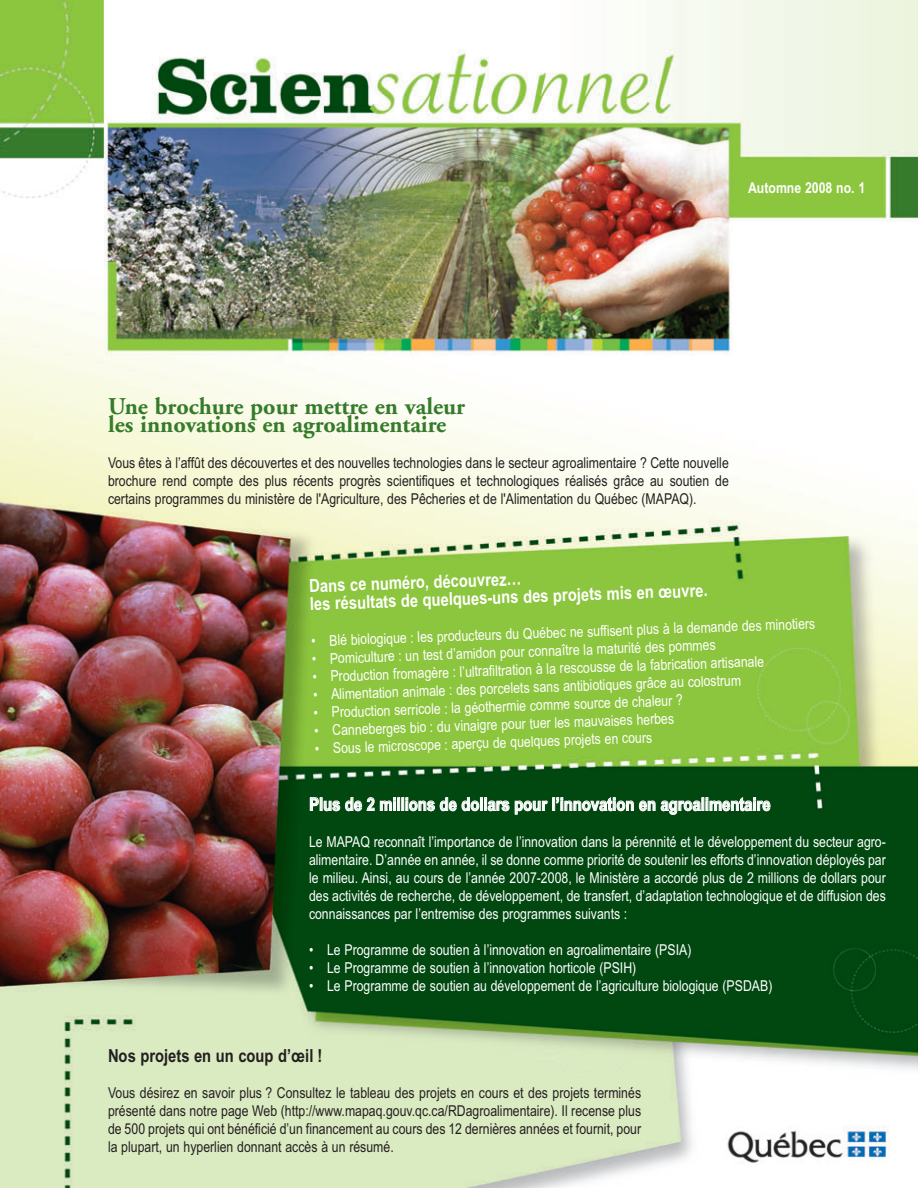
<style>
.page{position:relative;width:918px;height:1188px;background:#fff}
.page>*{position:absolute;margin:0;border:0;box-sizing:border-box;transform-origin:0 0}
.t1{font:700 24px/18px "Adobe Garamond";color:#357b2b}
.t2{font:700 18px/18px "Arial Narrow";color:#fff}
.t3{font:700 18px "Arial Narrow";color:#231f20}
.t4{font:15px/18px "Arial Narrow";color:#fff;text-align:justify}
.t5{font:15px/18px "Arial Narrow";color:#231f20;text-align:justify}
.t6{font:700 15px "Arial Narrow";color:#fff}
</style>
<div class="page">
<img style="left:0;top:0;width:918px;height:1188px">
<p class="t6" style="left:748px;top:182px;width:119px">Automne 2008 no. 1</p>
<h1 class="t1" style="left:108px;top:400px;width:359px">Une brochure pour mettre en valeur les innovations en agroalimentaire</h1>
<p class="t5" style="left:108px;top:455px;width:622px">Vous êtes à l’affût des découvertes et des nouvelles technologies dans le secteur agroalimentaire ? Cette nouvelle brochure rend compte des plus récents progrès scientifiques et technologiques réalisés grâce au soutien de certains programmes du ministère de l'Agriculture, des Pêcheries et de l'Alimentation du Québec (MAPAQ).</p>
<p class="t2" style="left:309px;top:579px;width:399px;rotate:-2deg">Dans ce numéro, découvrez…<br>les résultats de quelques-uns des projets mis en œuvre.</p>
<p class="t4" style="left:311px;top:633px;width:506px;rotate:-2deg">• Blé biologique : les producteurs du Québec ne suffisent plus à la demande des minotiers</p>
<p class="t4" style="left:312px;top:651px;width:405px;rotate:-2deg">• Pomiculture : un test d’amidon pour connaître la maturité des pommes</p>
<p class="t4" style="left:312px;top:669px;width:453px;rotate:-2deg">• Production fromagère : l’ultrafiltration à la rescousse de la fabrication artisanale</p>
<p class="t4" style="left:313px;top:687px;width:430px;rotate:-2deg">• Alimentation animale : des porcelets sans antibiotiques grâce au colostrum</p>
<p class="t4" style="left:314px;top:705px;width:371px;rotate:-2deg">• Production serricole : la géothermie comme source de chaleur ?</p>
<p class="t4" style="left:314px;top:723px;width:361px;rotate:-2deg">• Canneberges bio : du vinaigre pour tuer les mauvaises herbes</p>
<p class="t4" style="left:315px;top:741px;width:339px;rotate:-2deg">• Sous le microscope : aperçu de quelques projets en cours</p>
<p class="t2" style="left:309px;top:797px;width:463px">Plus de 2 millions de dollars pour l’innovation en agroalimentaire</p>
<p class="t4" style="left:309px;top:834px;width:578px">Le MAPAQ reconnaît l’importance de l’innovation dans la pérennité et le développement du secteur agro&shy;alimentaire. D’année en année, il se donne comme priorité de soutenir les efforts d’innovation déployés par le milieu. Ainsi, au cours de l’année 2007-2008, le Ministère a accordé plus de 2 millions de dollars pour des activités de recherche, de développement, de transfert, d’adaptation technologique et de diffusion des connaissances par l’entremise des programmes suivants :</p>
<p class="t4" style="left:309px;top:942px;width:384px">• Le Programme de soutien à l’innovation en agroalimentaire (PSIA)</p>
<p class="t4" style="left:309px;top:960px;width:329px">• Le Programme de soutien à l’innovation horticole (PSIH)</p>
<p class="t4" style="left:309px;top:978px;width:465px">• Le Programme de soutien au développement de l’agriculture biologique (PSDAB)</p>
<p class="t3" style="left:108px;top:1049px;width:216px">Nos projets en un coup d’œil !</p>
<p class="t5" style="left:108px;top:1085px;width:535px">Vous désirez en savoir plus ? Consultez le tableau des projets en cours et des projets terminés présenté dans notre page Web (http://www.mapaq.gouv.qc.ca/RDagroalimentaire). Il recense plus de 500 projets qui ont bénéficié d’un financement au cours des 12 dernières années et fournit, pour la plupart, un hyperlien donnant accès à un résumé.</p>
</div>
